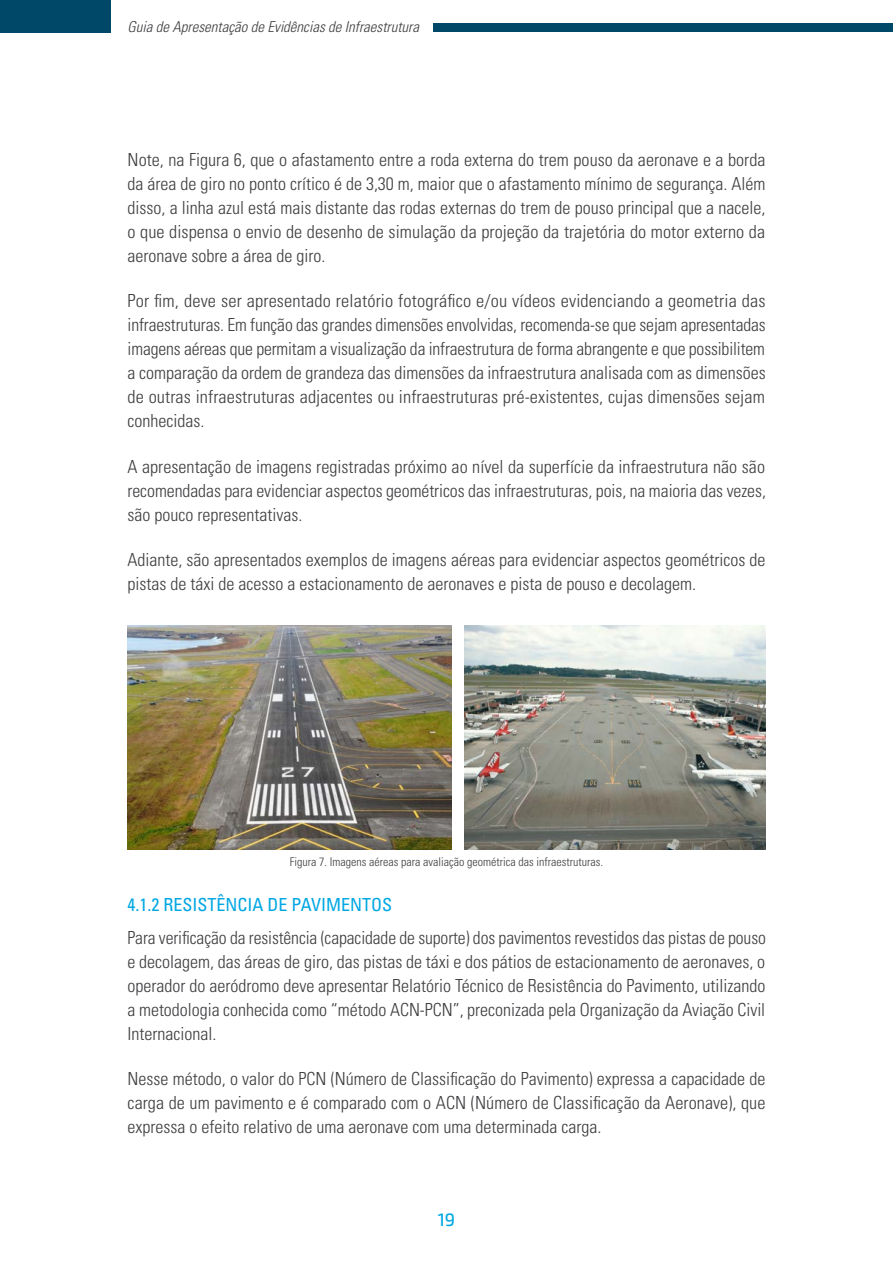
<style>
.page{position:relative;width:893px;height:1263px;background:#fff}
.page>*{position:absolute;margin:0;border:0;box-sizing:border-box;transform-origin:0 0}
.t1{font:300 condensed 18px/24px "Univers LT Std";color:#3e3d40;text-align:justify}
.t2{font:condensed 18px "Univers LT Std";color:#00a7e3}
.t3{font:500 18px "Exo 2";color:#00a7e3}
.t4{font:italic 300 condensed 15px "Univers LT Std";color:#3e3d40}
.t5{font:300 condensed 12px "Univers LT Std";color:#3e3d40}
</style>
<div class="page">
<div style="left:0;top:0;width:111px;height:33px;background:#004867"></div>
<div style="left:433px;top:24px;width:460px;height:8px;background:#004867"></div>
<img style="left:128px;top:626px;width:324px;height:223px">
<img style="left:465px;top:626px;width:300px;height:223px">
<p class="t4" style="left:128px;top:18px;width:293px">Guia de Apresentação de Evidências de Infraestrutura</p>
<p class="t1" style="left:128px;top:148px;width:639px">Note, na Figura 6, que o afastamento entre a roda externa do trem pouso da aeronave e a borda da área de giro no ponto crítico é de 3,30 m, maior que o afastamento mínimo de segurança. Além disso, a linha azul está mais distante das rodas externas do trem de pouso principal que a nacele, o que dispensa o envio de desenho de simulação da projeção da trajetória do motor externo da aeronave sobre a área de giro.</p>
<p class="t1" style="left:128px;top:289px;width:640px">Por fim, deve ser apresentado relatório fotográfico e/ou vídeos evidenciando a geometria das infraestruturas. Em função das grandes dimensões envolvidas, recomenda-se que sejam apresentadas imagens aéreas que permitam a visualização da infraestrutura de forma abrangente e que possibilitem a comparação da ordem de grandeza das dimensões da infraestrutura analisada com as dimensões de outras infraestruturas adjacentes ou infraestruturas pré-existentes, cujas dimensões sejam conhecidas.</p>
<p class="t1" style="left:128px;top:454px;width:640px">A apresentação de imagens registradas próximo ao nível da superfície da infraestrutura não são recomendadas para evidenciar aspectos geométricos das infraestruturas, pois, na maioria das vezes, são pouco representativas.</p>
<p class="t1" style="left:128px;top:548px;width:639px">Adiante, são apresentados exemplos de imagens aéreas para evidenciar aspectos geométricos de pistas de táxi de acesso a estacionamento de aeronaves e pista de pouso e decolagem.</p>
<p class="t5" style="left:290px;top:855px;width:315px">Figura 7. Imagens aéreas para avaliação geométrica das infraestruturas.</p>
<p class="t2" style="left:128px;top:893px;width:266px">4.1.2 RESISTÊNCIA DE PAVIMENTOS</p>
<p class="t1" style="left:128px;top:925px;width:640px">Para verificação da resistência (capacidade de suporte) dos pavimentos revestidos das pistas de pouso e decolagem, das áreas de giro, das pistas de táxi e dos pátios de estacionamento de aeronaves, o operador do aeródromo deve apresentar Relatório Técnico de Resistência do Pavimento, utilizando a metodologia conhecida como “método ACN-PCN”, preconizada pela Organização da Aviação Civil Internacional.</p>
<p class="t1" style="left:128px;top:1067px;width:639px">Nesse método, o valor do PCN (Número de Classificação do Pavimento) expressa a capacidade de carga de um pavimento e é comparado com o ACN (Número de Classificação da Aeronave), que expressa o efeito relativo de uma aeronave com uma determinada carga.</p>
<p class="t3" style="left:438px;top:1209px;width:19px">19</p>
</div>
